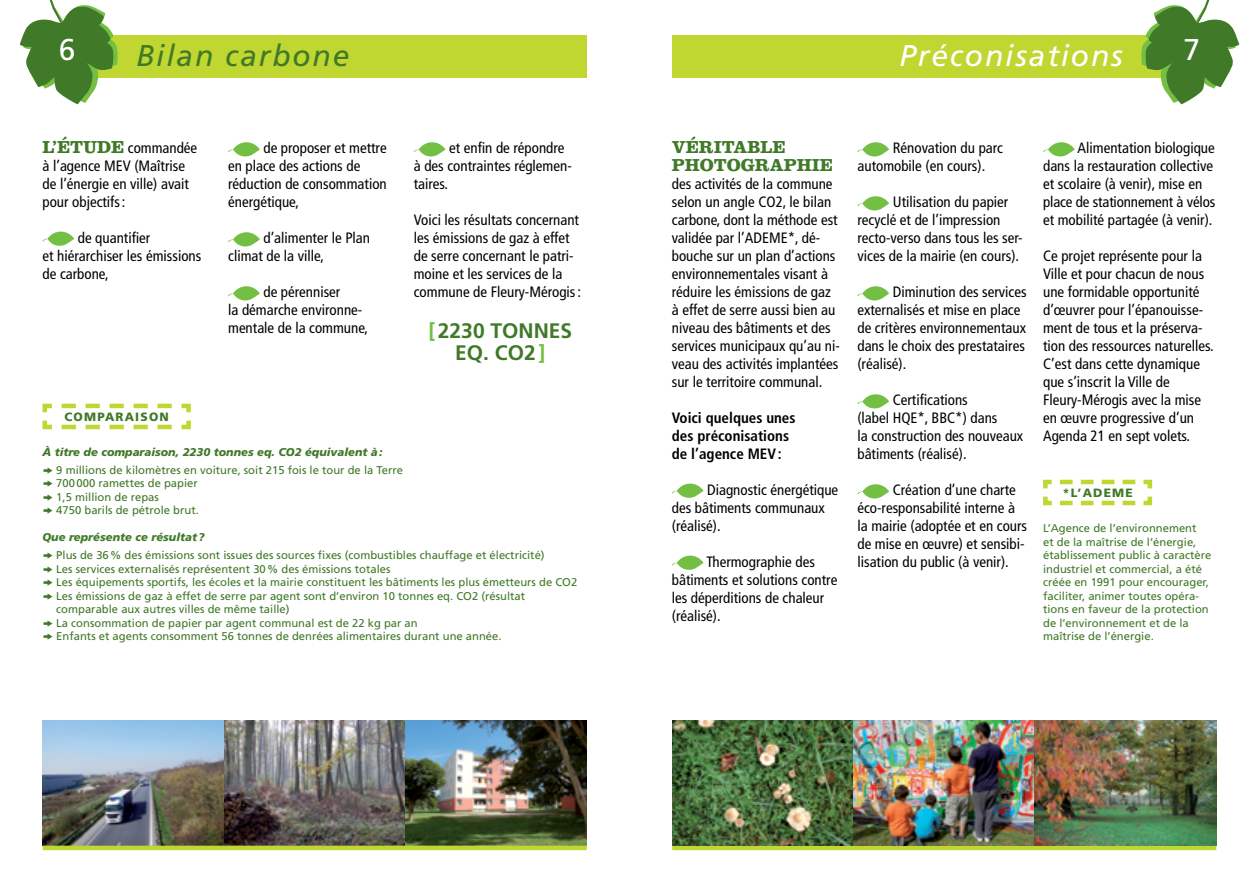
<style>
.page{position:relative;width:1259px;height:893px;background:#fff}
.page>*{position:absolute;margin:0;border:0;box-sizing:border-box;transform-origin:0 0}
.t1{font:italic 30px "Frutiger";letter-spacing:.06em;color:#fff}
.t2{font:italic 30px "Frutiger";letter-spacing:.06em;color:#407928}
.t3{font:30px "Frutiger";color:#fff}
.t4{font:700 21px/22.5px "Frutiger";color:#407928;text-align:center}
.t5{font:700 18px/18px "Clarendon";color:#407928}
.t6{font:condensed 15px/18px "Frutiger";color:#000}
.t7{font:700 condensed 15px/18px "Frutiger";color:#000}
.t8{font:900 12px "Frutiger";letter-spacing:.1em;color:#407928}
.t9{font:11.25px/13.5px "Frutiger";color:#407928}
.s1{color:#72bf44}
.s2{font-weight:900;font-style:italic}
.s3{font-family:"Zeal"}
</style>
<div class="page">
<div style="left:83px;top:35px;width:504px;height:43px;background:#bfd730"></div>
<svg style="left:20px;top:0;width:98px;height:104px"></svg>
<div style="left:672px;top:35px;width:504px;height:43px;background:#bfd730"></div>
<svg style="left:1141px;top:0;width:98px;height:104px"></svg>
<hr style="left:672px;top:846px;width:544px;height:4px;background:#bfd730">
<svg style="left:42px;top:403px;width:149px;height:27px"></svg>
<svg style="left:43px;top:232px;width:31px;height:14px"></svg>
<svg style="left:228px;top:142px;width:32px;height:14px"></svg>
<svg style="left:228px;top:232px;width:32px;height:14px"></svg>
<svg style="left:228px;top:286px;width:32px;height:14px"></svg>
<svg style="left:414px;top:142px;width:31px;height:14px"></svg>
<img style="left:43px;top:721px;width:181px;height:125px">
<img style="left:224px;top:721px;width:181px;height:125px">
<img style="left:405px;top:721px;width:182px;height:125px">
<img style="left:672px;top:721px;width:181px;height:125px">
<img style="left:853px;top:721px;width:182px;height:125px">
<img style="left:1035px;top:721px;width:181px;height:125px">
<hr style="left:43px;top:846px;width:544px;height:4px;background:#bfd730">
<svg style="left:672px;top:484px;width:31px;height:14px"></svg>
<svg style="left:672px;top:556px;width:31px;height:14px"></svg>
<svg style="left:857px;top:142px;width:32px;height:14px"></svg>
<svg style="left:857px;top:196px;width:32px;height:14px"></svg>
<svg style="left:857px;top:286px;width:32px;height:14px"></svg>
<svg style="left:857px;top:394px;width:32px;height:14px"></svg>
<svg style="left:857px;top:484px;width:32px;height:14px"></svg>
<svg style="left:1043px;top:142px;width:31px;height:14px"></svg>
<svg style="left:1043px;top:479px;width:110px;height:27px"></svg>
<h1 class="t3" style="left:59px;top:31px;width:18px">6</h1>
<h1 class="t2" style="left:136px;top:38px;width:215px">Bilan carbone</h1>
<h1 class="t1" style="left:899px;top:38px;width:225px">Préconisations</h1>
<h1 class="t3" style="left:1183px;top:31px;width:18px">7</h1>
<p class="t5" style="left:43px;top:138px;width:42px">L’ÉTUDE</p>
<p class="t6" style="left:43px;top:139px;width:156px;text-indent:85px">commandée à l’agence MEV (Maîtrise de l’énergie en ville) avait pour objectifs:</p>
<p class="t6" style="left:43px;top:229px;width:160px;text-indent:35px">de quantifier<br>et hiérarchiser les émissions de carbone,</p>
<p class="t6" style="left:228px;top:139px;width:160px;text-indent:35px">de proposer et mettre en place des actions de réduction de consommation énergétique,</p>
<p class="t6" style="left:228px;top:229px;width:143px;text-indent:35px">d’alimenter le Plan climat de la ville,</p>
<p class="t6" style="left:228px;top:283px;width:141px;text-align:center">de pérenniser<br>la démarche environne&shy;mentale de la commune,</p>
<p class="t6" style="left:414px;top:139px;width:159px;text-indent:35px">et enfin de répondre à des contraintes réglemen&shy;taires.</p>
<p class="t6" style="left:414px;top:211px;width:169px">Voici les résultats concernant les émissions de gaz à effet de serre concernant le patri&shy;moine et les services de la commune de Fleury-Mérogis:</p>
<h2 class="t4" style="left:428px;top:319px;width:145px"><span class="s1">[</span>2230 TONNES<br>EQ. CO2<span class="s1">]</span></h2>
<p class="t8" style="left:64px;top:410px;width:12px">COM</p>
<p class="t8" style="left:97px;top:410px;width:17px">PARAI</p>
<p class="t8" style="left:140px;top:410px;width:30px">SON</p>
<p class="t9" style="left:43px;top:443px;width:362px;line-height:17.7px"><span class="s2">à titre de comparaison, 2230 tonnes eq. CO2 équivalent à:<br></span><span class="s3">k</span> 9 millions de kilomètres en voiture, soit 215 fois le tour de la Terre</p>
<p class="t9" style="left:43px;top:477px;width:158px"><span class="s3">k</span> 700000 ramettes de papier <span class="s3">k</span> 1,5 million de repas<br><span class="s3">k</span> 4750 barils de pétrole brut.</p>
<p class="t9" style="left:43px;top:529px;width:503px;line-height:17.7px"><span class="s2">Que représente ce résultat?<br></span><span class="s3">k</span> Plus de 36% des émissions sont issues des sources fixes (combustibles chauffage et électricité)</p>
<p class="t9" style="left:43px;top:562px;width:349px"><span class="s3">k</span> Les services externalisés représentent 30% des émissions totales</p>
<p class="t9" style="left:43px;top:575px;width:536px"><span class="s3">k</span> Les équipements sportifs, les écoles et la mairie constituent les bâtiments les plus émetteurs de CO2</p>
<p class="t9" style="left:43px;top:589px;width:484px"><span class="s3">k</span> Les émissions de gaz à effet de serre par agent sont d’environ 10 tonnes eq. CO2 (résultat</p>
<p class="t9" style="left:56px;top:602px;width:235px">comparable aux autres villes de même taille)</p>
<p class="t9" style="left:43px;top:616px;width:377px"><span class="s3">k</span> La consommation de papier par agent communal est de 22 kg par an</p>
<p class="t9" style="left:43px;top:629px;width:460px"><span class="s3">k</span> Enfants et agents consomment 56 tonnes de denrées alimentaires durant une année.</p>
<p class="t5" style="left:672px;top:138px;width:43px">VÉRITABLE<br>PHOTOGRAP</p>
<p class="t5" style="left:797px;top:156px;width:26px">HIE</p>
<p class="t6" style="left:672px;top:175px;width:169px">des activités de la commune selon un angle CO2, le bilan carbone, dont la méthode est validée par l’ADEME*, dé&shy;bouche sur un plan d’actions environnementales visant à réduire les émissions de gaz à effet de serre aussi bien au niveau des bâtiments et des services municipaux qu’au ni&shy;veau des activités implantées sur le territoire communal.</p>
<p class="t7" style="left:672px;top:409px;width:125px">Voici quelques unes des préconisations de l’agence MEV</p>
<p class="t7" style="left:778px;top:445px;width:5px">:</p>
<p class="t6" style="left:672px;top:481px;width:168px;text-indent:35px">Diagnostic énergétique des bâtiments communaux (réalisé).</p>
<p class="t6" style="left:672px;top:553px;width:167px;text-indent:34px">Thermographie des bâtiments et solutions contre les déperditions de chaleur (réalisé).</p>
<p class="t6" style="left:857px;top:139px;width:147px;text-indent:35px">Rénovation du parc automobile (en cours).</p>
<p class="t6" style="left:857px;top:193px;width:167px;text-indent:35px">Utilisation du papier recyclé et de l’impression recto-verso dans tous les ser&shy;vices de la mairie (en cours).</p>
<p class="t6" style="left:857px;top:283px;width:171px;text-indent:35px">Diminution des services externalisés et mise en place de critères environnementaux dans le choix des prestataires (réalisé).</p>
<p class="t6" style="left:857px;top:391px;width:167px;text-indent:35px">Certifications<br>(label HQE*, BBC*) dans<br>la construction des nouveaux bâtiments (réalisé).</p>
<p class="t6" style="left:857px;top:481px;width:171px;text-indent:35px">Création d’une charte éco-responsabilité interne à la mairie (adoptée et en cours de mise en œuvre) et sensibi&shy;lisation du public (à venir).</p>
<p class="t6" style="left:1043px;top:139px;width:174px;text-indent:34px">Alimentation biologique dans la restauration collective et scolaire (à venir), mise en place de stationnement à vélos et mobilité partagée (à venir).</p>
<p class="t6" style="left:1043px;top:247px;width:172px">Ce projet représente pour la<br>Ville et pour chacun de nous une formidable opportunité d’œuvrer pour l’épanouisse&shy;ment de tous et la préserva&shy;tion des ressources naturelles.<br>C’est dans cette dynamique que s’inscrit la Ville de<br>Fleury-Mérogis avec la mise en œuvre progressive d’un<br>Agenda 21 en sept volets.</p>
<p class="t8" style="left:1062px;top:486px;width:72px">*L’ADEME</p>
<p class="t9" style="left:1043px;top:521px;width:170px">L’Agence de l’environnement<br>et de la maîtrise de l’énergie, établissement public à caractère industriel et commercial, a été créée en 1991 pour encourager, faciliter, animer toutes opéra&shy;tions en faveur de la protection de l’environnement et de la maîtrise de l’énergie.</p>
</div>
